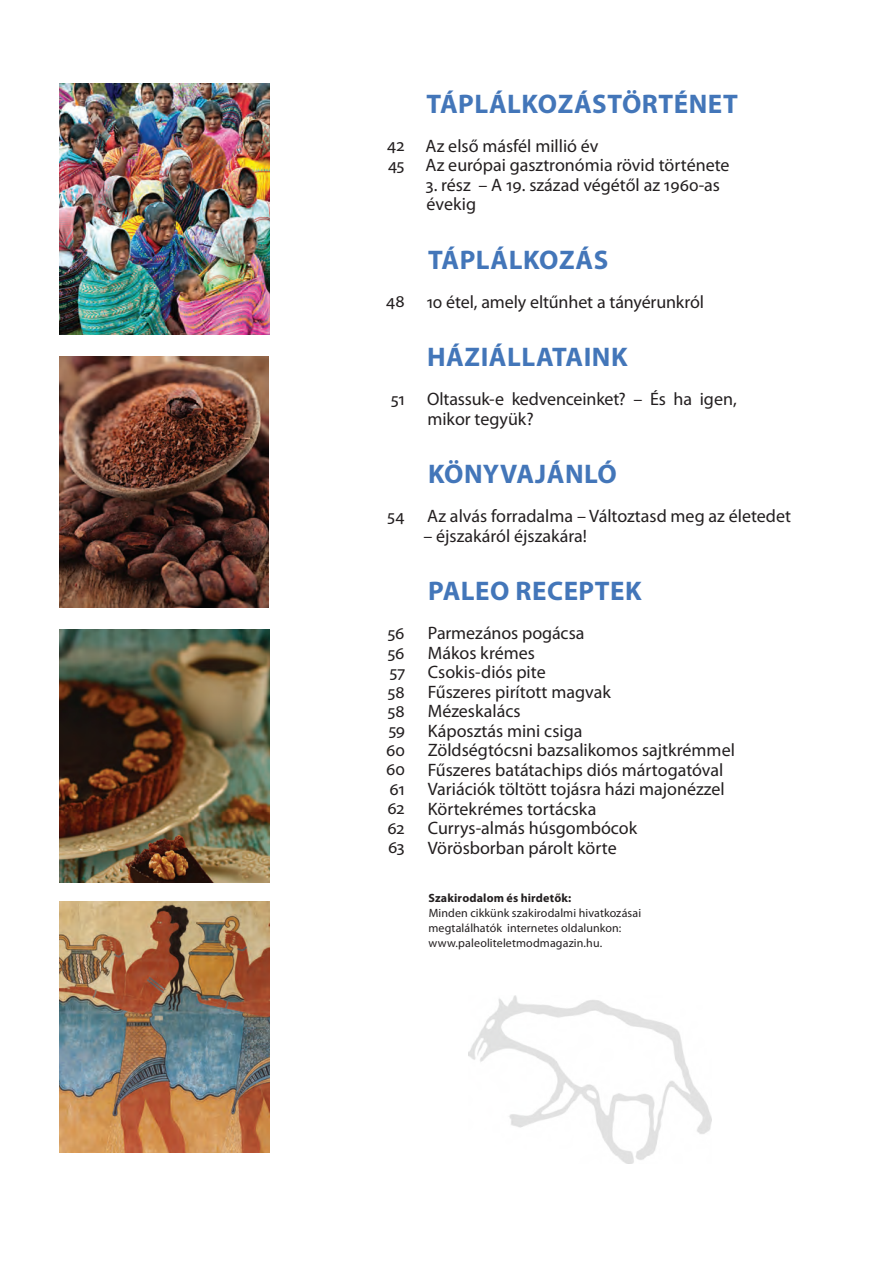
<style>
.page{position:relative;width:893px;height:1263px;background:#fff}
.page>*{position:absolute;margin:0;border:0;box-sizing:border-box;transform-origin:0 0}
.felsorolás{font:700 27px "Myriad Pro";letter-spacing:.02em;color:#4376b9}
.receptcím{font:18px "Myriad Pro";color:#231f20}
.kenyérr{font:18px/19.5px "Myriad Pro";color:#231f20}
.cím{font:18px "Myriad Pro";color:#231f20}
.tompa_kezdes{font:12px/15px "Myriad Pro";letter-spacing:.005em;color:#231f20}
.tompa_kezdes-2{font:700 12px "Myriad Pro";letter-spacing:.01em;color:#231f20}
</style>
<div class="page">
<img style="left:60px;top:629px;width:210px;height:254px">
<img style="left:60px;top:83px;width:210px;height:251px">
<img style="left:468px;top:996px;width:243px;height:167px">
<img style="left:60px;top:356px;width:208px;height:251px">
<img style="left:59px;top:901px;width:210px;height:252px">
<p class="felsorolás" style="left:427px;top:86px;width:313px">TÁPLÁLKOZÁSTÖRTÉNET</p>
<p class="kenyérr" style="left:387px;top:135px;width:19px">42</p>
<p class="kenyérr" style="left:388px;top:155px;width:18px">45</p>
<p class="kenyérr" style="left:425px;top:135px;width:175px">Az első másfél millió év</p>
<p class="kenyérr" style="left:425px;top:155px;width:306px">Az európai gasztronómia rövid története</p>
<p class="kenyérr" style="left:426px;top:174px;width:296px">3. rész – A 19. század végétől az 1960-as évekig</p>
<p class="felsorolás" style="left:428px;top:242px;width:182px">TÁPLÁLKOZÁS</p>
<p class="kenyérr" style="left:386px;top:291px;width:20px">48</p>
<p class="kenyérr" style="left:427px;top:291px;width:279px">10 étel, amely eltűnhet a tányérunkról</p>
<p class="kenyérr" style="left:391px;top:389px;width:16px">51</p>
<p class="felsorolás" style="left:427px;top:339px;width:202px">HÁZIÁLLATAINK</p>
<p class="kenyérr" style="left:427px;top:389px;width:311px">Oltassuk-e kedvenceinket? – És ha igen, mikor tegyük?</p>
<p class="felsorolás" style="left:428px;top:456px;width:190px">KÖNYVAJÁNLÓ</p>
<p class="kenyérr" style="left:387px;top:506px;width:19px">54</p>
<p class="cím" style="left:427px;top:505px;width:365px">Az alvás forradalma – Változtasd meg az életedet</p>
<p class="cím" style="left:423px;top:524px;width:165px">– éjszakáról éjszakára!</p>
<p class="felsorolás" style="left:428px;top:573px;width:215px">PALEO RECEPTEK</p>
<p class="kenyérr" style="left:388px;top:623px;width:19px">56</p>
<p class="kenyérr" style="left:388px;top:642px;width:19px">56</p>
<p class="kenyérr" style="left:389px;top:662px;width:17px">57</p>
<p class="kenyérr" style="left:387px;top:681px;width:19px">58</p>
<p class="kenyérr" style="left:387px;top:701px;width:19px">58</p>
<p class="kenyérr" style="left:388px;top:720px;width:18px">59</p>
<p class="kenyérr" style="left:386px;top:740px;width:20px">60</p>
<p class="kenyérr" style="left:386px;top:759px;width:20px">60</p>
<p class="kenyérr" style="left:390px;top:779px;width:17px">61</p>
<p class="kenyérr" style="left:387px;top:798px;width:19px">62</p>
<p class="kenyérr" style="left:387px;top:818px;width:19px">62</p>
<p class="kenyérr" style="left:388px;top:837px;width:18px">63</p>
<p class="receptcím" style="left:428px;top:622px;width:158px">Parmezános pogácsa</p>
<p class="receptcím" style="left:428px;top:641px;width:109px">Mákos krémes</p>
<p class="receptcím" style="left:428px;top:661px;width:119px">Csokis-diós pite</p>
<p class="receptcím" style="left:428px;top:680px;width:184px">Fűszeres pirított magvak</p>
<p class="receptcím" style="left:428px;top:700px;width:94px">Mézeskalács</p>
<p class="receptcím" style="left:428px;top:719px;width:156px">Káposztás mini csiga</p>
<p class="receptcím" style="left:428px;top:739px;width:309px">Zöldségtócsni bazsalikomos sajtkrémmel</p>
<p class="receptcím" style="left:428px;top:758px;width:297px">Fűszeres batátachips diós mártogatóval</p>
<p class="receptcím" style="left:428px;top:778px;width:298px">Variációk töltött tojásra házi majonézzel</p>
<p class="receptcím" style="left:428px;top:797px;width:170px">Körtekrémes tortácska</p>
<p class="receptcím" style="left:428px;top:817px;width:211px">Currys-almás húsgombócok</p>
<p class="receptcím" style="left:428px;top:836px;width:190px">Vörösborban párolt körte</p>
<p class="tompa_kezdes-2" style="left:428px;top:890px;width:144px">Szakirodalom és hirdetők:</p>
<p class="tompa_kezdes" style="left:428px;top:905px;width:214px">Minden cikkünk szakirodalmi hivatkozásai megtalálhatók internetes oldalunkon:</p>
<p class="tompa_kezdes" style="left:429px;top:935px;width:175px">www.paleoliteletmodmagazin.hu.</p>
</div>
